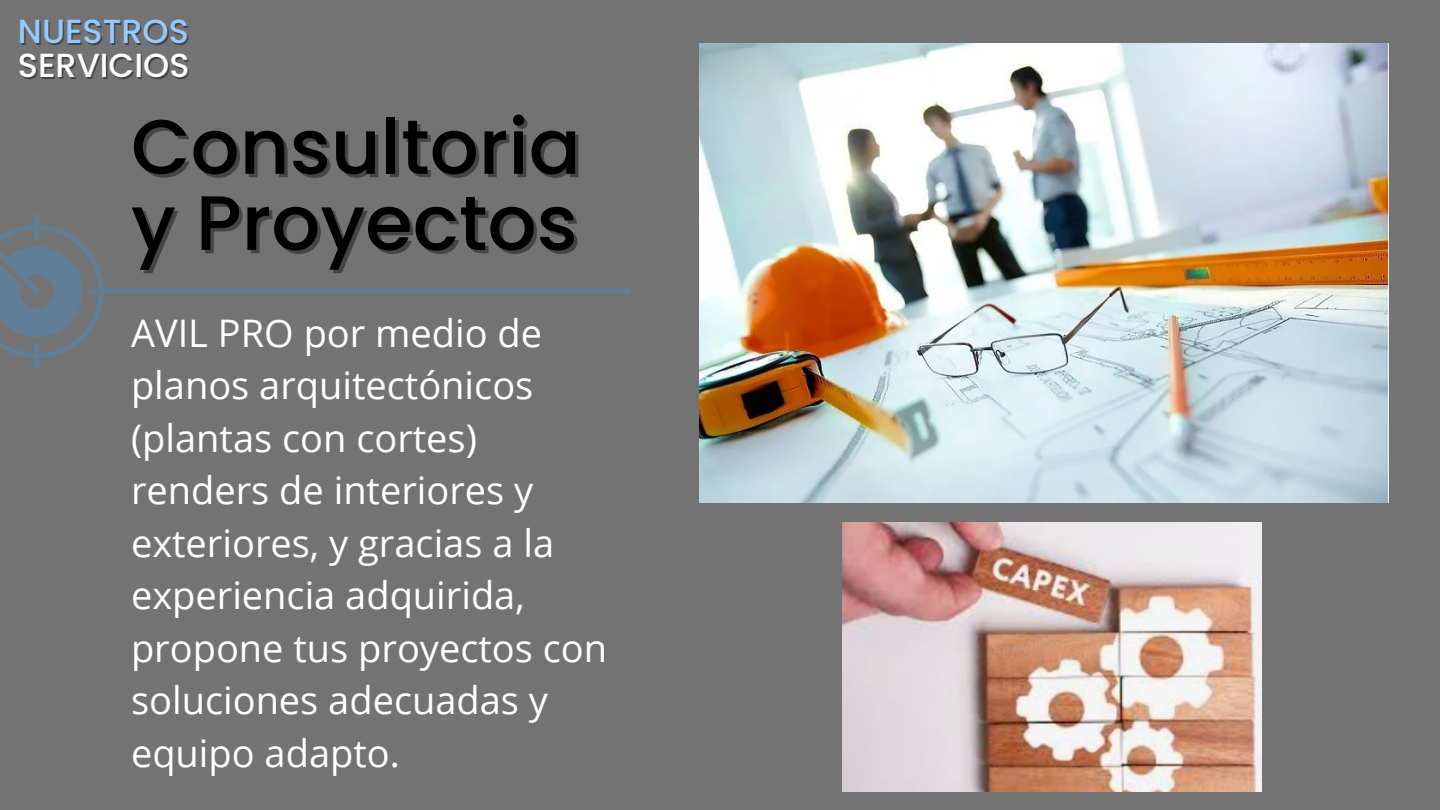
<style>
.page{position:relative;width:1440px;height:810px;background:#737373}
.page>*{position:absolute;margin:0;border:0;box-sizing:border-box;transform-origin:0 0}
.t1{font:500 77px "Poppins";color:#000}
.t2{font:38px/52.5px "Open Sans";color:#fff}
.t3{font:500 33.4px "Poppins";color:#fff}
.t4{font:500 33.4px "Poppins";color:#93caff}
</style>
<div class="page">
<svg style="left:0;top:213px;width:115px;height:156px"></svg>
<div style="left:99px;top:288px;width:531px;height:5px;background:#607f96"></div>
<img style="left:842px;top:523px;width:419px;height:269px">
<img style="left:700px;top:44px;width:688px;height:459px">
<p class="t4" style="left:18px;top:8px;width:172px">NUESTROS</p>
<p class="t3" style="left:18px;top:42px;width:173px">SERVICIOS</p>
<h1 class="t1" style="left:131px;top:93px;width:451px">Consultoria</h1>
<p class="t1" style="left:131px;top:169px;width:448px">y Proyectos</p>
<h2 class="t2" style="left:131px;top:306px;width:478px">AVIL PRO por medio de planos arquitectónicos (plantas con cortes) renders de interiores y exteriores, y gracias a la experiencia adquirida, propone tus proyectos con soluciones adecuadas y equipo adapto.</h2>
</div>
